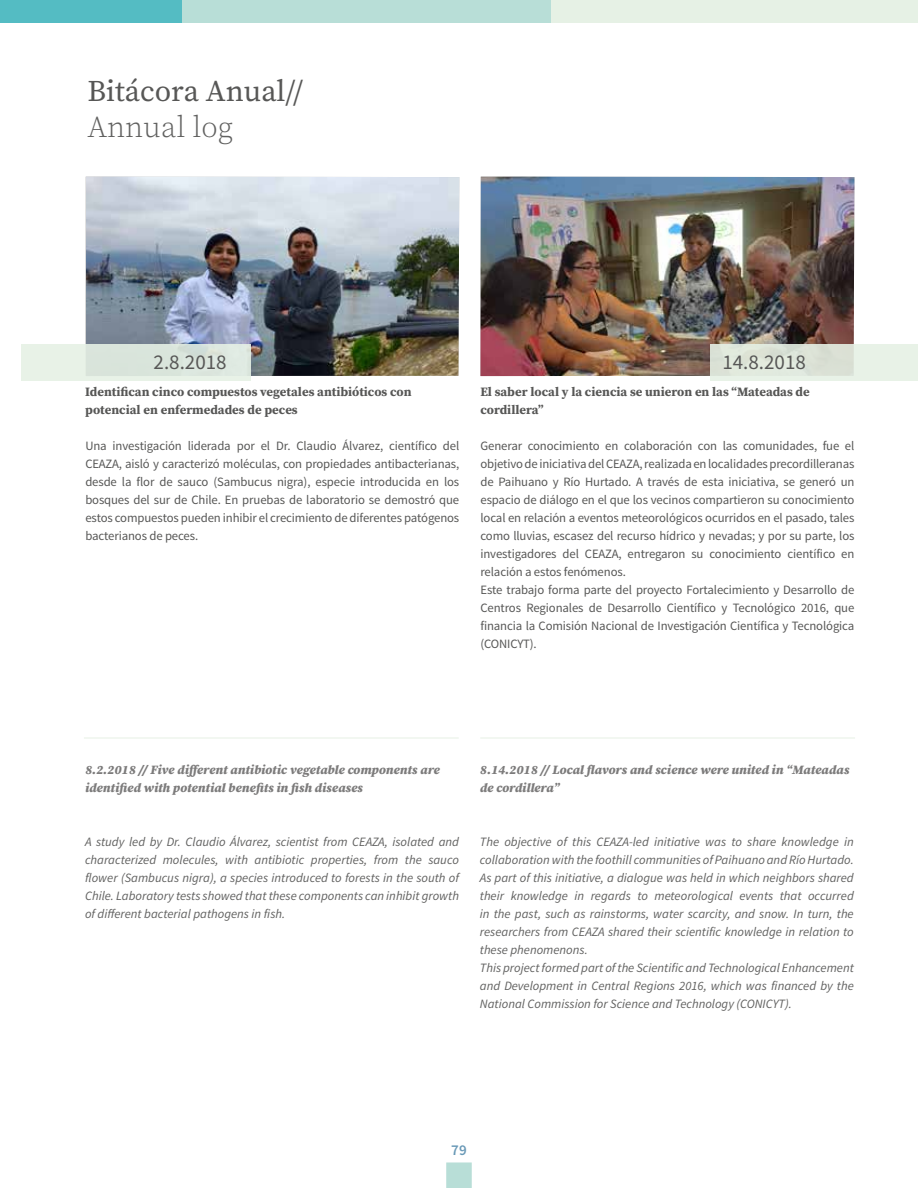
<style>
.page{position:relative;width:918px;height:1188px;background:#fff}
.page>*{position:absolute;margin:0;border:0;box-sizing:border-box;transform-origin:0 0}
.t1{font:30px "Source Serif Pro";color:#575756}
.t2{font:300 30px "Source Serif Pro";color:#616160}
.t3{font:21px "Source Sans Pro";color:#575756}
.t4{font:600 15px "Source Sans Pro";color:#6999b7}
.t5{font:12.75px/18px "Source Sans Pro";letter-spacing:-.01em;color:#575756;text-align:justify}
.t6{font:italic 12.75px/18px "Source Sans Pro";color:#616160;text-align:justify}
.t7{font:italic 900 12.75px/18px "Source Serif Pro";color:#7c7b7b}
.t8{font:700 12.75px/18px "Source Serif Pro";color:#575756}
</style>
<div class="page">
<img style="left:86px;top:177px;width:373px;height:199px">
<img style="left:480px;top:177px;width:374px;height:199px">
<div style="left:710px;top:345px;width:208px;height:36px;background:#e2eade"></div>
<div style="left:21px;top:345px;width:230px;height:36px;background:#dde8e0"></div>
<hr style="left:84px;top:738px;width:375px;height:1px;background:#e6f1e5">
<hr style="left:480px;top:738px;width:375px;height:1px;background:#e6f1e5">
<div style="left:0;top:0;width:186px;height:22px;background:#54bcc3"></div>
<div style="left:183px;top:0;width:368px;height:22px;background:#b8ded7"></div>
<div style="left:552px;top:0;width:366px;height:22px;background:#e6f1e5"></div>
<div style="left:446px;top:1162px;width:26px;height:26px;background:#b8ded7;border:2px solid #b8ded7"></div>
<h1 class="t1" style="left:87px;top:71px;width:217px">Bitácora Anual//</h1>
<h1 class="t2" style="left:87px;top:108px;width:147px">Annual log</h1>
<h2 class="t3" style="left:154px;top:349px;width:75px">2.8.2018</h2>
<h2 class="t3" style="left:722px;top:349px;width:85px">14.8.2018</h2>
<p class="t8" style="left:85px;top:383px;width:328px">Identifican cinco compuestos vegetales antibióticos con potencial en enfermedades de peces</p>
<p class="t5" style="left:85px;top:437px;width:375px">Una investigación liderada por el Dr. Claudio Álvarez, científico del CEAZA, aisló y caracterizó moléculas, con propiedades antibacterianas, desde la flor de sauco (Sambucus nigra), especie introducida en los bosques del sur de Chile. En pruebas de laboratorio se demostró que estos compuestos pueden inhibir el crecimiento de diferentes patógenos bacterianos de peces.</p>
<p class="t8" style="left:480px;top:383px;width:331px">El saber local y la ciencia se unieron en las “Mateadas de cordillera”</p>
<p class="t5" style="left:480px;top:437px;width:376px;text-align:left">Generar conocimiento en colaboración con las comunidades, fue el objetivo de iniciativa del CEAZA, realizada en localidades precordilleranas de Paihuano y Río Hurtado. A través de esta iniciativa, se generó un espacio de diálogo en el que los vecinos compartieron su conocimiento local en relación a eventos meteorológicos ocurridos en el pasado, tales como lluvias, escasez del recurso hídrico y nevadas; y por su parte, los investigadores del CEAZA, entregaron su conocimiento científico en relación a estos fenómenos.<br>Este trabajo forma parte del proyecto Fortalecimiento y Desarrollo de Centros Regionales de Desarrollo Científico y Tecnológico 2016, que financia la Comisión Nacional de Investigación Científica y Tecnológica (CONICYT).</p>
<p class="t7" style="left:85px;top:761px;width:356px">8.2.2018 // Five different antibiotic vegetable components are identified with potential benefits in fish diseases</p>
<p class="t7" style="left:480px;top:761px;width:371px">8.14.2018 // Local flavors and science were united in “Mateadas de cordillera”</p>
<p class="t6" style="left:85px;top:833px;width:376px">A study led by Dr. Claudio Álvarez, scientist from CEAZA, isolated and characterized molecules, with antibiotic properties, from the sauco flower (Sambucus nigra), a species introduced to forests in the south of Chile. Laboratory tests showed that these components can inhibit growth of different bacterial pathogens in fish.</p>
<p class="t6" style="left:480px;top:833px;width:376px;text-align:left">The objective of this CEAZA-led initiative was to share knowledge in collaboration with the foothill communities of Paihuano and Río Hurtado.<br>As part of this initiative, a dialogue was held in which neighbors shared their knowledge in regards to meteorological events that occurred in the past, such as rainstorms, water scarcity, and snow. In turn, the researchers from CEAZA shared their scientific knowledge in relation to these phenomenons.<br>This project formed part of the Scientific and Technological Enhancement and Development in Central Regions 2016, which was financed by the National Commission for Science and Technology (CONICYT).</p>
<p class="t4" style="left:451px;top:1140px;width:17px">79</p>
</div>
